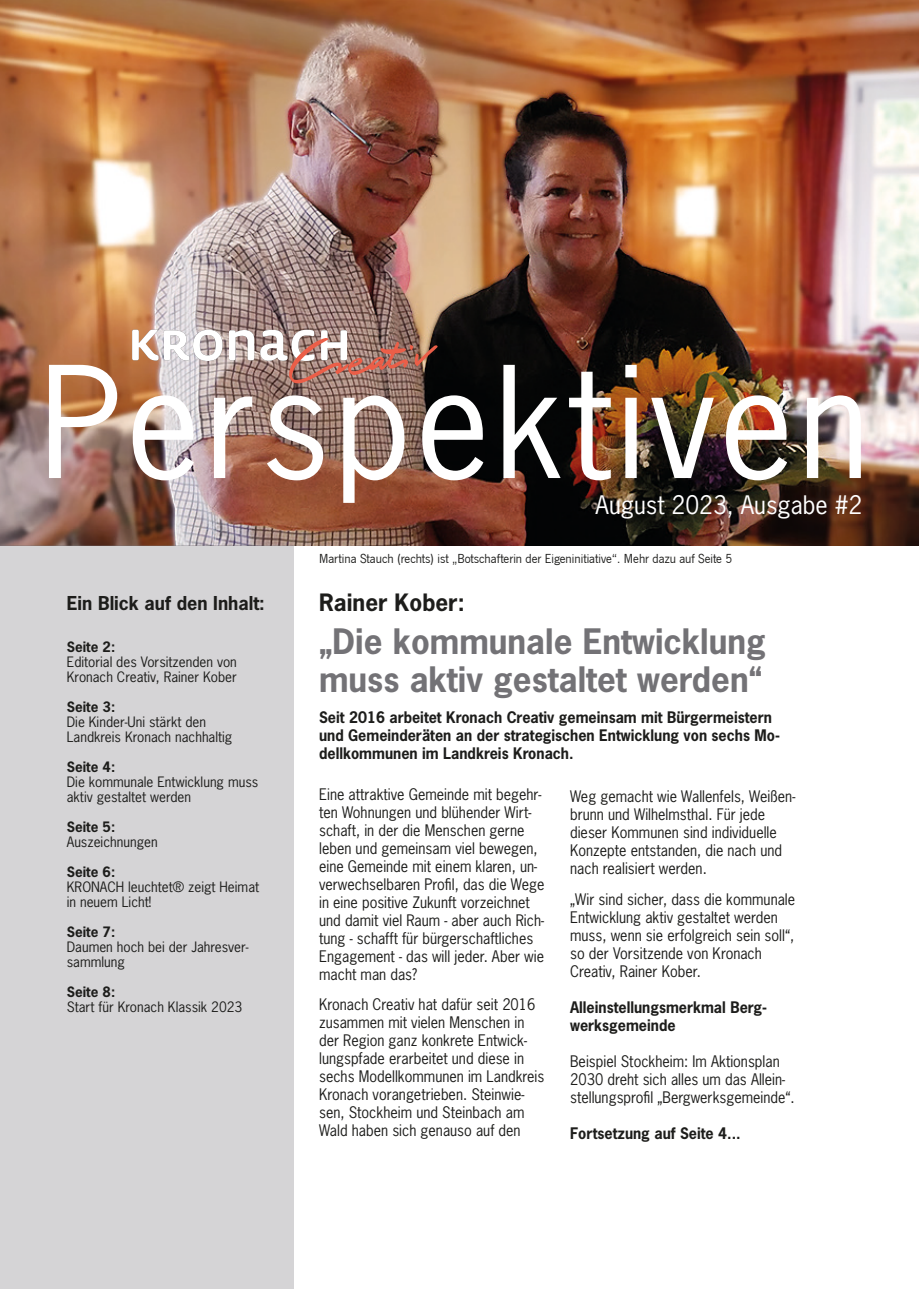
<style>
.page{position:relative;width:919px;height:1289px;background:#fff}
.page>*{position:absolute;margin:0;border:0;box-sizing:border-box;transform-origin:0 0}
.t1{font:145.35px "News Gothic Std";letter-spacing:.03em;color:#fff}
.t2{font:700 33px/37.5px "News Gothic Std";color:#737276}
.t3{font:24px "News Gothic Std";color:#fff}
.t4{font:700 22.5px "News Gothic Std";color:#1d1d1b}
.t5{font:700 18px "News Gothic Std";color:#1d1d1b}
.t6{font:15px/18px "News Gothic Std";color:#1d1d1b;scale:.96 1}
.t7{font:700 15px/18px "News Gothic Std";color:#1d1d1b;scale:.96 1}
.t8{font:13.5px/15px "News Gothic Std";color:#1d1d1b}
.t9{font:13.5px "News Got T";color:#1d1d1b}
.t10{font:700 13.5px "News Gothic Std";color:#1d1d1b}
</style>
<div class="page">
<img style="left:0;top:0;width:918px;height:545px">
<div style="left:0;top:545px;width:293px;height:743px;background:#d5d4d6"></div>
<svg style="left:132px;top:330px;width:306px;height:53px"></svg>
<p class="t1" style="left:40px;top:330px;width:831px">Perspektiven</p>
<p class="t3" style="left:595px;top:489px;width:268px">August 2023, Ausgabe #2</p>
<p class="t5" style="left:67px;top:591px;width:199px">Ein Blick auf den Inhalt:</p>
<p class="t10" style="left:67px;top:638px;width:50px">Seite 2:</p>
<p class="t8" style="left:67px;top:654px;width:172px">Editorial des Vorsitzenden von<br>Kronach Creativ, Rainer Kober</p>
<p class="t10" style="left:67px;top:698px;width:50px">Seite 3:</p>
<p class="t8" style="left:67px;top:714px;width:141px">Die Kinder-Uni stärkt den</p>
<p class="t8" style="left:67px;top:729px;width:167px">Landkreis Kronach nachhaltig</p>
<p class="t10" style="left:67px;top:758px;width:50px">Seite 4:</p>
<p class="t8" style="left:67px;top:774px;width:193px">Die kommunale Entwicklung muss aktiv gestaltet werden</p>
<p class="t10" style="left:67px;top:818px;width:50px">Seite 5:</p>
<p class="t8" style="left:67px;top:834px;width:92px">Auszeichnungen</p>
<p class="t10" style="left:67px;top:863px;width:50px">Seite 6:</p>
<p class="t8" style="left:67px;top:879px;width:194px">KRONACH leuchtet® zeigt Heimat in neuem Licht!</p>
<p class="t10" style="left:67px;top:923px;width:50px">Seite 7:</p>
<p class="t8" style="left:67px;top:939px;width:183px">Daumen hoch bei der Jahresver&shy;sammlung</p>
<p class="t10" style="left:67px;top:983px;width:50px">Seite 8:</p>
<p class="t8" style="left:67px;top:999px;width:177px">Start für Kronach Klassik 2023</p>
<p class="t9" style="left:319px;top:550px;width:414px">Martina Stauch (rechts) ist „Botschafterin der Eigeninitiative“. Mehr dazu auf Seite 5</p>
<p class="t4" style="left:319px;top:588px;width:147px">Rainer Kober:</p>
<p class="t2" style="left:319px;top:622px;width:448px">„Die kommunale Entwicklung muss aktiv gestaltet werden“</p>
<p class="t7" style="left:319px;top:708px;width:481px">Seit 2016 arbeitet Kronach Creativ gemeinsam mit Bürgermeistern und Gemeinderäten an der strategischen Entwicklung von sechs Mo&shy;dellkommunen im Landkreis Kronach.</p>
<p class="t6" style="left:319px;top:785px;width:236px">Eine attraktive Gemeinde mit begehr&shy;ten Wohnungen und blühender Wirt&shy;schaft, in der die Menschen gerne leben und gemeinsam viel bewegen, eine Gemeinde mit einem klaren, un&shy;verwechselbaren Profil, das die Wege in eine positive Zukunft vorzeichnet und damit viel Raum - aber auch Rich&shy;tung - schafft für bürgerschaftliches Engagement - das will jeder. Aber wie macht man das?</p>
<p class="t6" style="left:319px;top:995px;width:236px">Kronach Creativ hat dafür seit 2016 zusammen mit vielen Menschen in der Region ganz konkrete Entwick&shy;lungspfade erarbeitet und diese in sechs Modellkommunen im Landkreis Kronach vorangetrieben. Steinwie&shy;sen, Stockheim und Steinbach am Wald haben sich genauso auf den</p>
<p class="t6" style="left:570px;top:786px;width:236px">Weg gemacht wie Wallenfels, Weißen&shy;brunn und Wilhelmsthal. Für jede dieser Kommunen sind individuelle<br>Konzepte entstanden, die nach und nach realisiert werden.</p>
<p class="t6" style="left:570px;top:890px;width:236px">„Wir sind sicher, dass die kommunale Entwicklung aktiv gestaltet werden muss, wenn sie erfolgreich sein soll“, so der Vorsitzende von Kronach Creativ, Rainer Kober.</p>
<p class="t7" style="left:570px;top:998px;width:206px">Alleinstellungsmerkmal Berg&shy;werksgemeinde</p>
<p class="t6" style="left:570px;top:1052px;width:235px">Beispiel Stockheim: Im Aktionsplan<br>2030 dreht sich alles um das Allein&shy;stellungsprofil „Bergwerksgemeinde“.</p>
<p class="t7" style="left:570px;top:1124px;width:179px">Fortsetzung auf Seite 4...</p>
</div>
